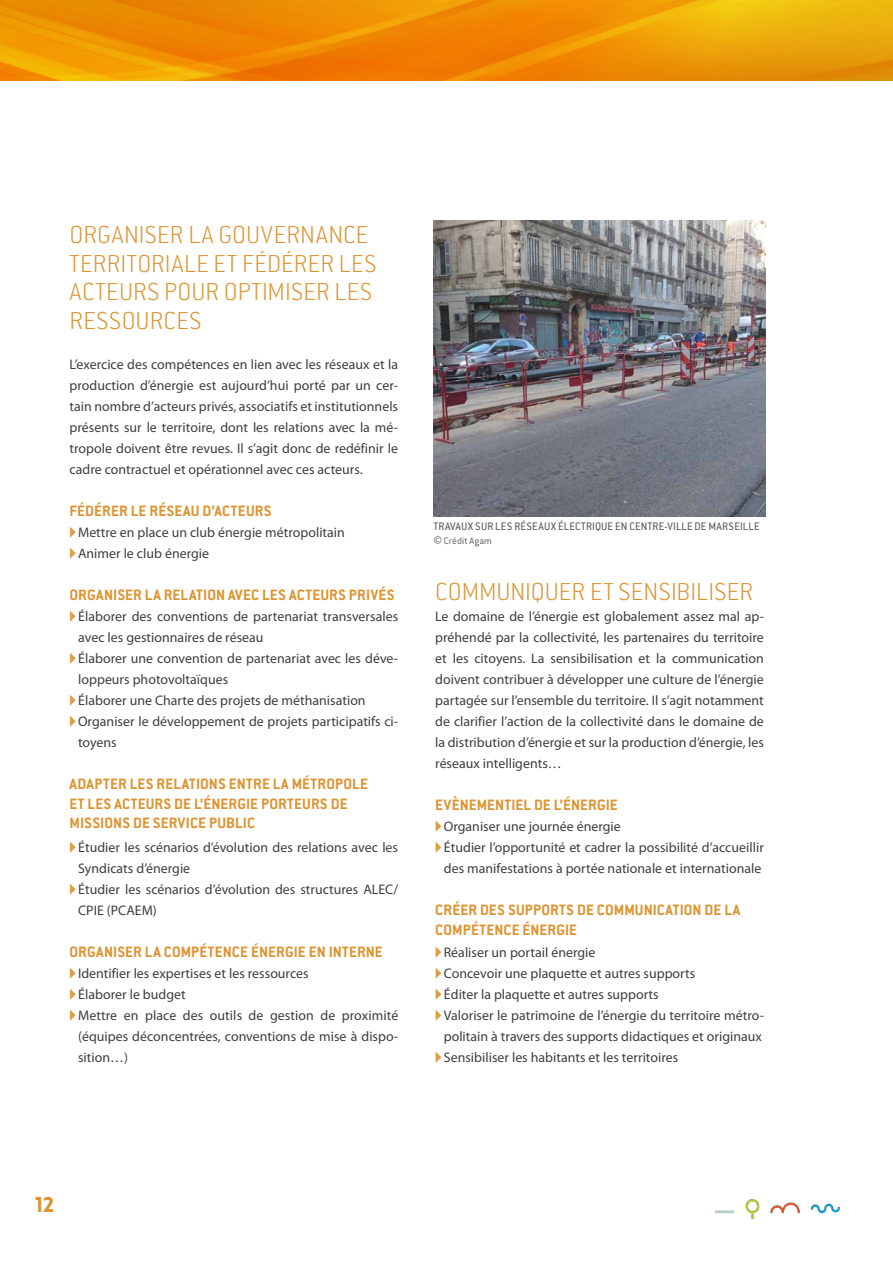
<style>
.page{position:relative;width:893px;height:1263px;background:#fff}
.page>*{position:absolute;margin:0;border:0;box-sizing:border-box;transform-origin:0 0}
.Intertitre_1{font:200 27px/28.5px "Conduit ITC Std";letter-spacing:.01em;color:#dd9330}
.t1{font:900 21px "Lovelo";color:#dd9330}
.Intertitre_2{font:700 16.5px/19.5px "Conduit ITC Std";letter-spacing:.01em;color:#dd9330}
.Texte_courant{font:13.8px/21px "Myriad Pro";color:#3e3e3f}
.Légende{font:12px "Conduit ITC Std";letter-spacing:.02em;color:#57585a}
.Légende-2{font:300 10.5px "Conduit ITC Std";letter-spacing:.015em;color:#57585a}
.s1{color:#df9c43}
.s2{font-family:"Myriad Pro";font-weight:400;font-stretch:condensed;font-size:12px}
</style>
<div class="page">
<img style="left:715px;top:1199px;width:126px;height:21px">
<img style="left:434px;top:221px;width:331px;height:295px">
<img style="left:0;top:0;width:893px;height:81px">
<p class="Intertitre_1" style="left:70px;top:220px;width:309px">ORGANISER LA GOUVERNANCE<br>TERRITORIALE ET FÉDÉRER LES<br>ACTEURS POUR OPTIMISER LES<br>RESSOURCES</p>
<p class="Texte_courant" style="left:70px;top:354px;width:330px;text-align:justify">L’exercice des compétences en lien avec les réseaux et la production d’énergie est aujourd’hui porté par un cer&shy;tain nombre d’acteurs privés, associatifs et institutionnels présents sur le territoire, dont les relations avec la mé&shy;tropole doivent être revues. Il s’agit donc de redéfinir le cadre contractuel et opérationnel avec ces acteurs.</p>
<p class="Intertitre_2" style="left:70px;top:501px;width:203px">FÉDÉRER LE RÉSEAU D’ACTEURS</p>
<p class="Texte_courant" style="left:70px;top:522px;width:277px"><span class="s1">◆</span> Mettre en place un club énergie métropolitain</p>
<p class="Texte_courant" style="left:70px;top:543px;width:141px"><span class="s1">◆</span> Animer le club énergie</p>
<p class="Intertitre_2" style="left:70px;top:585px;width:327px">ORGANISER LA RELATION AVEC LES ACTEURS PRIVÉS</p>
<p class="Texte_courant" style="left:78px;top:606px;width:321px;text-indent:-9px"><span class="s1">◆</span> Élaborer des conventions de partenariat transversales avec les gestionnaires de réseau</p>
<p class="Texte_courant" style="left:78px;top:648px;width:321px;text-indent:-9px"><span class="s1">◆</span> Élaborer une convention de partenariat avec les déve&shy;loppeurs photovoltaïques</p>
<p class="Texte_courant" style="left:70px;top:690px;width:298px"><span class="s1">◆</span> Élaborer une Charte des projets de méthanisation</p>
<p class="Texte_courant" style="left:78px;top:711px;width:322px;text-indent:-9px"><span class="s1">◆</span> Organiser le développement de projets participatifs ci&shy;toyens</p>
<p class="Intertitre_2" style="left:70px;top:774px;width:300px">ADAPTER LES RELATIONS ENTRE LA MÉTROPOLE<br>ET LES ACTEURS DE L’ÉNERGIE PORTEURS DE<br>MISSIONS DE SERVICE PUBLIC</p>
<p class="Texte_courant" style="left:78px;top:837px;width:321px;text-indent:-9px"><span class="s1">◆</span> Étudier les scénarios d’évolution des relations avec les<br>Syndicats d’énergie</p>
<p class="Texte_courant" style="left:78px;top:879px;width:321px;text-indent:-9px"><span class="s1">◆</span> Étudier les scénarios d’évolution des structures ALEC/<br>CPIE (PCAEM)</p>
<p class="Intertitre_2" style="left:70px;top:942px;width:315px">ORGANISER LA COMPÉTENCE ÉNERGIE EN INTERNE</p>
<p class="Texte_courant" style="left:70px;top:963px;width:241px"><span class="s1">◆</span> Identifier les expertises et les ressources</p>
<p class="Texte_courant" style="left:70px;top:984px;width:118px"><span class="s1">◆</span> Élaborer le budget</p>
<p class="Texte_courant" style="left:78px;top:1005px;width:322px;text-align:justify;text-indent:-9px"><span class="s1">◆</span> Mettre en place des outils de gestion de proximité (équipes déconcentrées, conventions de mise à dispo&shy;sition…)</p>
<p class="Légende" style="left:434px;top:519px;width:327px">TRAVAUX SUR LES RÉSEAUX ÉLECTRIQUE EN CENTRE-VILLE DE MARSEILLE</p>
<p class="Légende-2" style="left:434px;top:534px;width:60px"><span class="s2">©</span> Crédit Agam</p>
<p class="Intertitre_1" style="left:435px;top:577px;width:320px">COMMUNIQUER ET SENSIBILISER</p>
<p class="Texte_courant" style="left:435px;top:606px;width:330px;text-align:justify">Le domaine de l’énergie est globalement assez mal ap&shy;préhendé par la collectivité, les partenaires du territoire et les citoyens. La sensibilisation et la communication doivent contribuer à développer une culture de l’énergie partagée sur l’ensemble du territoire. Il s’agit notamment de clarifier l’action de la collectivité dans le domaine de la distribution d’énergie et sur la production d’énergie, les réseaux intelligents…</p>
<p class="Intertitre_2" style="left:435px;top:795px;width:184px">EVÈNEMENTIEL DE L’ÉNERGIE</p>
<p class="Texte_courant" style="left:435px;top:816px;width:187px"><span class="s1">◆</span> Organiser une journée énergie</p>
<p class="Texte_courant" style="left:435px;top:837px;width:330px;text-align:center"><span class="s1">◆</span> Étudier l’opportunité et cadrer la possibilité d’accueillir des manifestations à portée nationale et internationale</p>
<p class="Intertitre_2" style="left:435px;top:900px;width:307px">CRÉER DES SUPPORTS DE COMMUNICATION DE LA<br>COMPÉTENCE ÉNERGIE</p>
<p class="Texte_courant" style="left:435px;top:942px;width:162px"><span class="s1">◆</span> Réaliser un portail énergie</p>
<p class="Texte_courant" style="left:435px;top:963px;width:262px"><span class="s1">◆</span> Concevoir une plaquette et autres supports</p>
<p class="Texte_courant" style="left:435px;top:984px;width:225px"><span class="s1">◆</span> Éditer la plaquette et autres supports</p>
<p class="Texte_courant" style="left:435px;top:1005px;width:330px;text-align:center"><span class="s1">◆</span> Valoriser le patrimoine de l’énergie du territoire métro&shy;politain à travers des supports didactiques et originaux</p>
<p class="Texte_courant" style="left:435px;top:1047px;width:245px"><span class="s1">◆</span> Sensibiliser les habitants et les territoires</p>
<h2 class="t1" style="left:35px;top:1191px;width:20px">12</h2>
</div>
